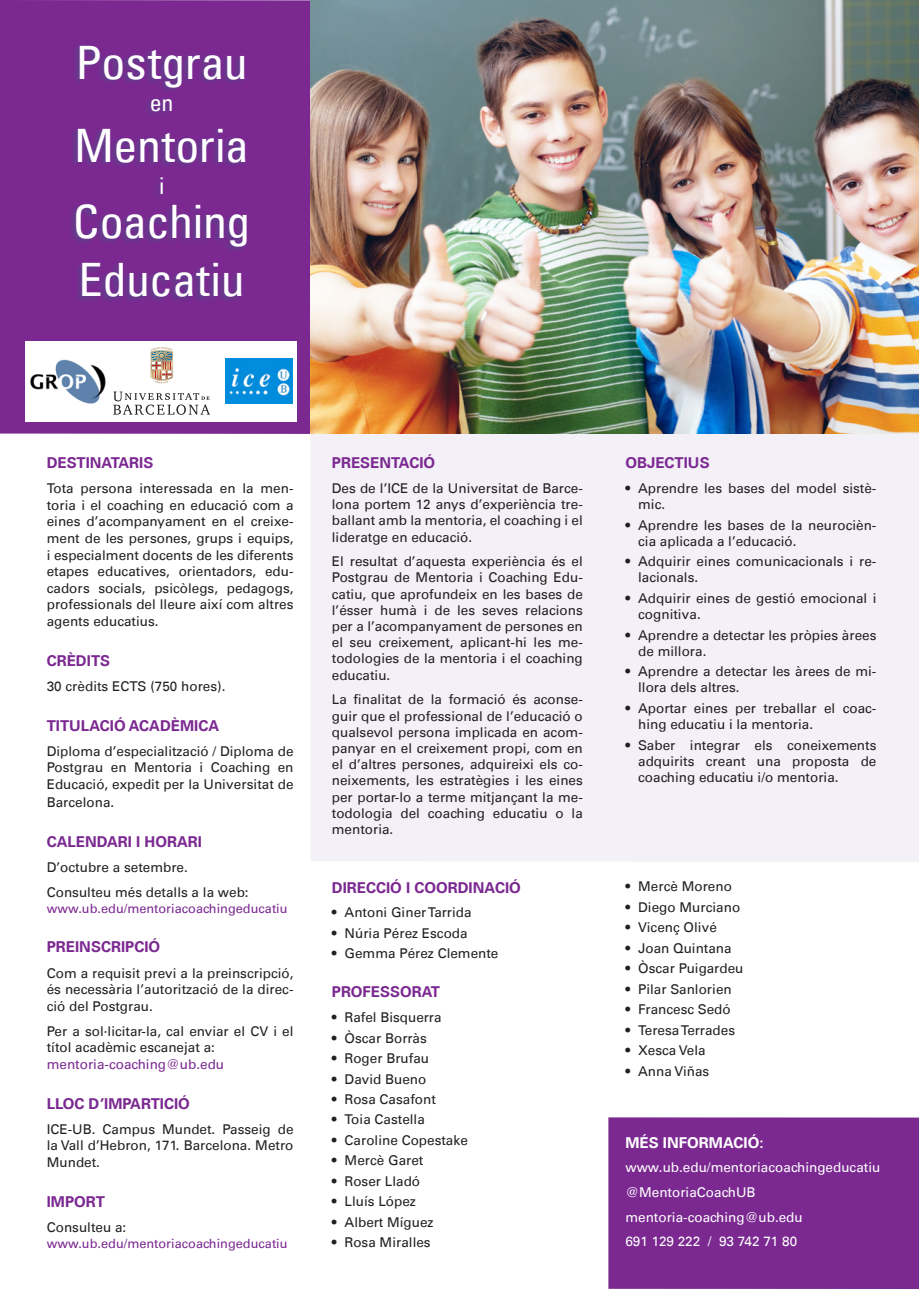
<style>
.page{position:relative;width:919px;height:1289px;background:#fff}
.page>*{position:absolute;margin:0;border:0;box-sizing:border-box;transform-origin:0 0}
.t1{font:condensed 46.05px "Univers LT";letter-spacing:-.01em;color:#fff;scale:1.04 1}
.t2{font:condensed 23.1px "Univers LT";color:#fff;scale:1.04 1}
.Titulo{font:700 15px "Univers LT";color:#7b2991}
.Titulo-2{font:700 15px "Univers LT";color:#fff}
.Texto{font:13.5px/16.2px "Univers LT";color:#231f20;text-align:justify}
.Texto-2{font:13.5px "Univers LT";color:#fff}
.Texto-3{font:13.5px "Univers LT";color:#7b2991}
.Texto-4{font:12.75px "Univers LT";color:#7b2991}
</style>
<div class="page">
<div style="left:0;top:0;width:310px;height:434px;background:#7b2991"></div>
<div style="left:608px;top:1117px;width:310px;height:171px;background:#7b2991"></div>
<div style="left:310px;top:421px;width:608px;height:440px;background:#f4f0f7"></div>
<div style="left:68px;top:44px;width:179px;height:259px;background:#306480;opacity:.4"></div>
<img style="left:310px;top:0;width:608px;height:434px">
<div style="left:25px;top:341px;width:271px;height:80px;background:#fff"></div>
<img style="left:30px;top:359px;width:76px;height:45px">
<img style="left:225px;top:359px;width:67px;height:44px">
<svg style="left:113px;top:391px;width:97px;height:24px"></svg>
<svg style="left:150px;top:347px;width:23px;height:36px"></svg>
<p class="t1" style="left:75px;top:34px;width:167px">Postgrau</p>
<p class="t2" style="left:150px;top:89px;width:24px">en</p>
<p class="t1" style="left:74px;top:116px;width:170px">Mentoria</p>
<p class="t2" style="left:159px;top:171px;width:7px">i</p>
<p class="t1" style="left:73px;top:193px;width:172px">Coaching</p>
<p class="t1" style="left:79px;top:251px;width:161px">Educatiu</p>
<p class="Titulo" style="left:47px;top:454px;width:108px">DESTINATARIS</p>
<p class="Texto" style="left:47px;top:480px;width:248px;line-height:16.6px">Tota persona interessada en la men&shy;toria i el coaching en educació com a eines d’acompanyament en el creixe&shy;ment de les persones, grups i equips, i especialment docents de les diferents etapes educatives, orientadors, edu&shy;cadors socials, psicòlegs, pedagogs, professionals del lleure així com altres agents educatius.</p>
<p class="Titulo" style="left:47px;top:651px;width:65px">CRÈDITS</p>
<p class="Texto" style="left:47px;top:678px;width:180px">30 crèdits ECTS (750 hores).</p>
<p class="Titulo" style="left:47px;top:716px;width:174px">TITULACIÓ ACADÈMICA</p>
<p class="Texto" style="left:47px;top:742px;width:248px;line-height:16.6px">Diploma d’especialització / Diploma de Postgrau en Mentoria i Coaching en Educació, expedit per la Universitat de</p>
<p class="Texto" style="left:47px;top:794px;width:69px">Barcelona.</p>
<p class="Titulo" style="left:47px;top:832px;width:157px">CALENDARI I HORARI</p>
<p class="Texto" style="left:47px;top:859px;width:143px">D’octubre a setembre.</p>
<p class="Texto" style="left:47px;top:884px;width:203px">Consulteu més detalls a la web:</p>
<p class="Texto-4" style="left:47px;top:900px;width:242px">www.ub.edu/mentoriacoachingeducatiu</p>
<p class="Titulo" style="left:47px;top:938px;width:115px">PREINSCRIPCIÓ</p>
<p class="Texto" style="left:47px;top:964px;width:248px;line-height:16.6px">Com a requisit previ a la preinscripció, és necessària l’autorització de la direc&shy;ció del Postgrau.</p>
<p class="Texto" style="left:47px;top:1022px;width:248px;line-height:16.6px">Per a sol·licitar-la, cal enviar el CV i el títol acadèmic escanejat a:</p>
<p class="Texto-3" style="left:47px;top:1056px;width:179px">mentoria-coaching@ub.edu</p>
<p class="Titulo" style="left:47px;top:1094px;width:145px">LLOC D’IMPARTICIÓ</p>
<p class="Texto" style="left:47px;top:1120px;width:248px;line-height:16.6px">ICE-UB. Campus Mundet. Passeig de la Vall d’Hebron, 171. Barcelona. Metro Mundet.</p>
<p class="Titulo" style="left:47px;top:1192px;width:60px">IMPORT</p>
<p class="Texto" style="left:47px;top:1218px;width:81px">Consulteu a:</p>
<p class="Texto-4" style="left:47px;top:1235px;width:242px">www.ub.edu/mentoriacoachingeducatiu</p>
<p class="Titulo" style="left:332px;top:454px;width:105px">PRESENTACIÓ</p>
<p class="Texto" style="left:332px;top:480px;width:252px">Des de l’ICE de la Universitat de Barce&shy;lona portem 12 anys d’experiència tre&shy;ballant amb la mentoria, el coaching i el lideratge en educació.</p>
<p class="Texto" style="left:332px;top:553px;width:252px">El resultat d’aquesta experiència és el Postgrau de Mentoria i Coaching Edu&shy;catiu, que aprofundeix en les bases de l’ésser humà i de les seves relacions per a l’acompanyament de persones en el seu creixement, aplicant-hi les me&shy;todologies de la mentoria i el coaching educatiu.</p>
<p class="Texto" style="left:332px;top:691px;width:252px">La finalitat de la formació és aconse&shy;guir que el professional de l’educació o qualsevol persona implicada en acom&shy;panyar en el creixement propi, com en el d’altres persones, adquireixi els co&shy;neixements, les estratègies i les eines per portar-lo a terme mitjançant la me&shy;todologia del coaching educatiu o la mentoria.</p>
<p class="Titulo" style="left:332px;top:878px;width:190px">DIRECCIÓ I COORDINACIÓ</p>
<p class="Texto" style="left:332px;top:904px;width:141px">• Antoni Giner Tarrida</p>
<p class="Texto" style="left:332px;top:924px;width:137px">• Núria Pérez Escoda</p>
<p class="Texto" style="left:332px;top:945px;width:168px">• Gemma Pérez Clemente</p>
<p class="Titulo" style="left:332px;top:983px;width:110px">PROFESSORAT</p>
<p class="Texto" style="left:332px;top:1009px;width:111px">• Rafel Bisquerra</p>
<p class="Texto" style="left:332px;top:1029px;width:96px">• Òscar Borràs</p>
<p class="Texto" style="left:332px;top:1050px;width:99px">• Roger Brufau</p>
<p class="Texto" style="left:332px;top:1070px;width:96px">• David Bueno</p>
<p class="Texto" style="left:332px;top:1091px;width:106px">• Rosa Casafont</p>
<p class="Texto" style="left:332px;top:1111px;width:94px">• Toia Castella</p>
<p class="Texto" style="left:332px;top:1132px;width:138px">• Caroline Copestake</p>
<p class="Texto" style="left:332px;top:1152px;width:93px">• Mercè Garet</p>
<p class="Texto" style="left:332px;top:1172px;width:90px">• Roser Lladó</p>
<p class="Texto" style="left:332px;top:1193px;width:86px">• Lluís López</p>
<p class="Texto" style="left:332px;top:1213px;width:103px">• Albert Míguez</p>
<p class="Texto" style="left:332px;top:1234px;width:100px">• Rosa Miralles</p>
<p class="Titulo" style="left:625px;top:454px;width:86px">OBJECTIUS</p>
<p class="Texto" style="left:638px;top:480px;width:240px;text-indent:-13px">• Aprendre les bases del model sistè&shy;mic.</p>
<p class="Texto" style="left:638px;top:516px;width:240px;text-indent:-13px">• Aprendre les bases de la neurocièn&shy;cia aplicada a l’educació.</p>
<p class="Texto" style="left:638px;top:553px;width:240px;text-indent:-13px">• Adquirir eines comunicacionals i re&shy;lacionals.</p>
<p class="Texto" style="left:638px;top:590px;width:240px;text-indent:-13px">• Adquirir eines de gestió emocional i cognitiva.</p>
<p class="Texto" style="left:638px;top:626px;width:240px;text-indent:-13px">• Aprendre a detectar les pròpies àrees de millora.</p>
<p class="Texto" style="left:638px;top:663px;width:240px;text-indent:-13px">• Aprendre a detectar les àrees de mi&shy;llora dels altres.</p>
<p class="Texto" style="left:638px;top:700px;width:240px;text-indent:-13px">• Aportar eines per treballar el coac&shy;hing educatiu i la mentoria.</p>
<p class="Texto" style="left:638px;top:736px;width:240px;text-indent:-13px">• Saber integrar els coneixements adquirits creant una proposta de coaching educatiu i/o mentoria.</p>
<p class="Texto" style="left:625px;top:878px;width:108px">• Mercè Moreno</p>
<p class="Texto" style="left:625px;top:899px;width:116px">• Diego Murciano</p>
<p class="Texto" style="left:625px;top:919px;width:93px">• Vicenç Olivé</p>
<p class="Texto" style="left:625px;top:940px;width:108px">• Joan Quintana</p>
<p class="Texto" style="left:625px;top:960px;width:119px">• Òscar Puigardeu</p>
<p class="Texto" style="left:625px;top:980px;width:108px">• Pilar Sanlorien</p>
<p class="Texto" style="left:625px;top:1001px;width:107px">• Francesc Sedó</p>
<p class="Texto" style="left:625px;top:1021px;width:111px">• Teresa Terrades</p>
<p class="Texto" style="left:625px;top:1042px;width:82px">• Xesca Vela</p>
<p class="Texto" style="left:625px;top:1062px;width:85px">• Anna Viñas</p>
<p class="Titulo-2" style="left:625px;top:1133px;width:140px">MÉS INFORMACIÓ:</p>
<p class="Texto-2" style="left:625px;top:1159px;width:256px">www.ub.edu/mentoriacoachingeducatiu</p>
<p class="Texto-2" style="left:625px;top:1184px;width:132px">@MentoriaCoachUB</p>
<p class="Texto-2" style="left:625px;top:1208px;width:179px">mentoria-coaching@ub.edu</p>
<p class="Texto-2" style="left:625px;top:1233px;width:173px">691 129 222 / 93 742 71 80</p>
</div>
